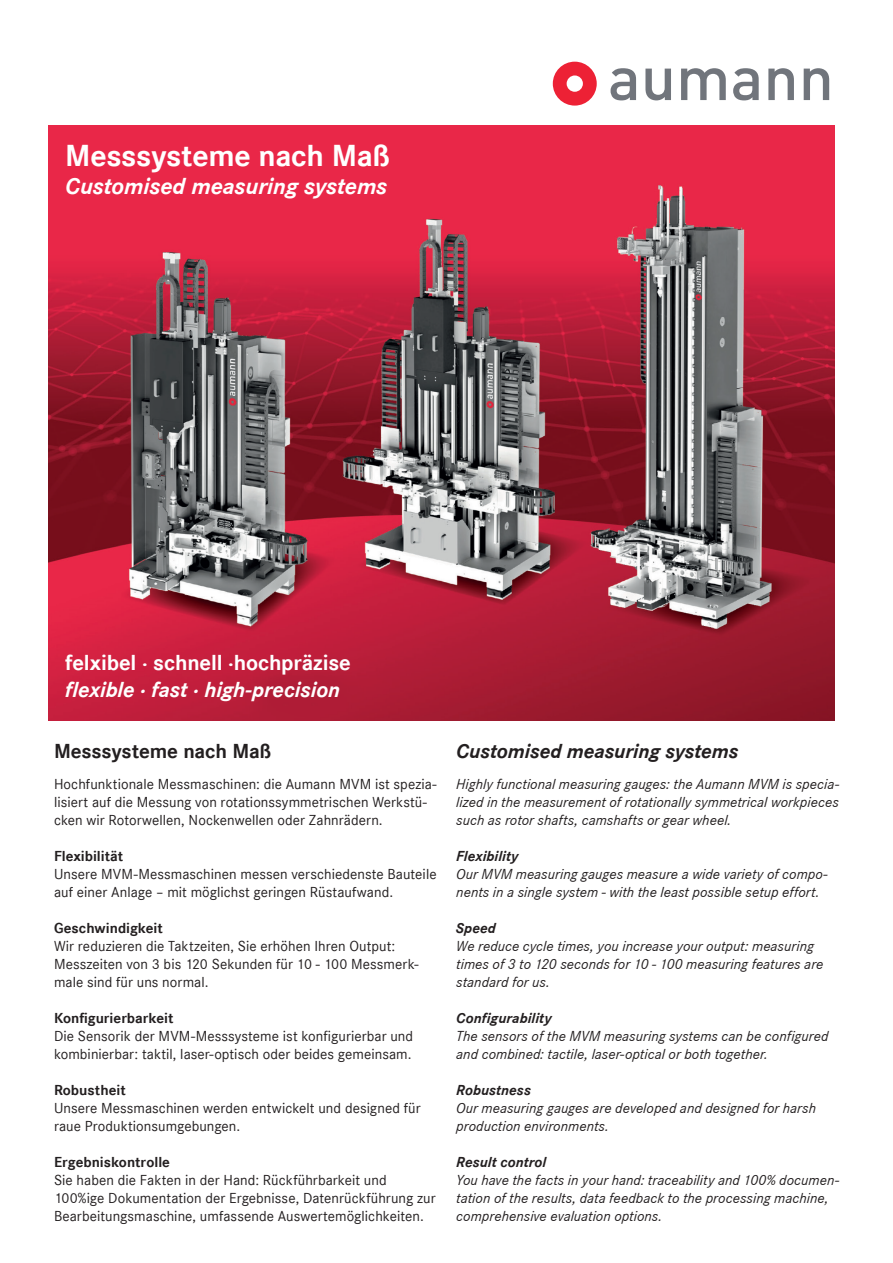
<style>
.page{position:relative;width:893px;height:1263px;background:#fff}
.page>*{position:absolute;margin:0;border:0;box-sizing:border-box;transform-origin:0 0}
.t1{font:700 31.5px "Corporate S";letter-spacing:-.01em;color:#fff}
.t2{font:italic 700 24px "Corporate S";letter-spacing:-.01em;color:#fff}
.t3{font:700 22.5px "Corporate S";letter-spacing:-.005em;color:#fff}
.t4{font:italic 700 22.5px "Corporate S";letter-spacing:-.005em;color:#fff}
.t5{font:italic 700 21px "Corporate S";letter-spacing:-.005em;color:#231f20}
.t6{font:700 21px "Corporate S";letter-spacing:-.005em;color:#231f20}
.t7{font:15px/18px "Corporate S";letter-spacing:.005em;color:#231f20}
.t8{font:italic 15px/18px "Corporate S";color:#231f20}
.t9{font:700 15px "Corporate S";color:#231f20}
.t10{font:italic 700 15px "Corporate S";color:#231f20}
</style>
<div class="page">
<img style="left:49px;top:125px;width:786px;height:596px">
<svg style="left:610px;top:68px;width:219px;height:32px"></svg>
<svg style="left:553px;top:62px;width:44px;height:44px"></svg>
<h1 class="t1" style="left:65px;top:137px;width:326px">Messsysteme nach Maß</h1>
<h2 class="t2" style="left:65px;top:173px;width:324px">Customised measuring systems</h2>
<h3 class="t3" style="left:65px;top:649px;width:287px">felxibel · schnell ·hochpräzise</h3>
<h3 class="t4" style="left:65px;top:676px;width:276px">flexible · fast · high-precision</h3>
<h3 class="t6" style="left:54px;top:739px;width:219px">Messsysteme nach Maß</h3>
<p class="t7" style="left:54px;top:775px;width:384px">Hochfunktionale Messmaschinen: die Aumann MVM ist spezia&shy;lisiert auf die Messung von rotationssymmetrischen Werkstü&shy;cken wir Rotorwellen, Nockenwellen oder Zahnrädern.</p>
<p class="t9" style="left:54px;top:847px;width:71px">Flexibilität</p>
<p class="t7" style="left:54px;top:865px;width:384px">Unsere MVM-Messmaschinen messen verschiedenste Bauteile auf einer Anlage – mit möglichst geringen Rüstaufwand.</p>
<p class="t9" style="left:54px;top:919px;width:110px">Geschwindigkeit</p>
<p class="t7" style="left:54px;top:937px;width:366px">Wir reduzieren die Taktzeiten, Sie erhöhen Ihren Output:<br>Messzeiten von 3 bis 120 Sekunden für 10 - 100 Messmerk&shy;male sind für uns normal.</p>
<p class="t9" style="left:54px;top:1009px;width:121px">Konfigurierbarkeit</p>
<p class="t7" style="left:54px;top:1027px;width:361px">Die Sensorik der MVM-Messsysteme ist konfigurierbar und kombinierbar: taktil, laser-optisch oder beides gemeinsam.</p>
<p class="t9" style="left:54px;top:1081px;width:73px">Robustheit</p>
<p class="t7" style="left:54px;top:1099px;width:368px">Unsere Messmaschinen werden entwickelt und designed für raue Produktionsumgebungen.</p>
<p class="t9" style="left:54px;top:1153px;width:118px">Ergebniskontrolle</p>
<p class="t7" style="left:54px;top:1171px;width:383px">Sie haben die Fakten in der Hand: Rückführbarkeit und<br>100%ige Dokumentation der Ergebnisse, Datenrückführung zur<br>Bearbeitungsmaschine, umfassende Auswertemöglichkeiten.</p>
<h3 class="t5" style="left:456px;top:739px;width:284px">Customised measuring systems</h3>
<p class="t8" style="left:456px;top:775px;width:384px;text-align:justify">Highly functional measuring gauges: the Aumann MVM is specia&shy;lized in the measurement of rotationally symmetrical workpieces such as rotor shafts, camshafts or gear wheel.</p>
<p class="t10" style="left:456px;top:847px;width:64px">Flexibility</p>
<p class="t8" style="left:456px;top:865px;width:373px">Our MVM measuring gauges measure a wide variety of compo&shy;nents in a single system - with the least possible setup effort.</p>
<p class="t10" style="left:456px;top:919px;width:41px">Speed</p>
<p class="t8" style="left:456px;top:937px;width:369px">We reduce cycle times, you increase your output: measuring times of 3 to 120 seconds for 10 - 100 measuring features are standard for us.</p>
<p class="t10" style="left:456px;top:1009px;width:97px">Configurability</p>
<p class="t8" style="left:456px;top:1027px;width:374px">The sensors of the MVM measuring systems can be configured and combined: tactile, laser-optical or both together.</p>
<p class="t10" style="left:456px;top:1081px;width:76px">Robustness</p>
<p class="t8" style="left:456px;top:1099px;width:361px">Our measuring gauges are developed and designed for harsh production environments.</p>
<p class="t10" style="left:456px;top:1153px;width:92px">Result control</p>
<p class="t8" style="left:456px;top:1171px;width:384px">You have the facts in your hand: traceability and 100% documen&shy;tation of the results, data feedback to the processing machine, comprehensive evaluation options.</p>
</div>
